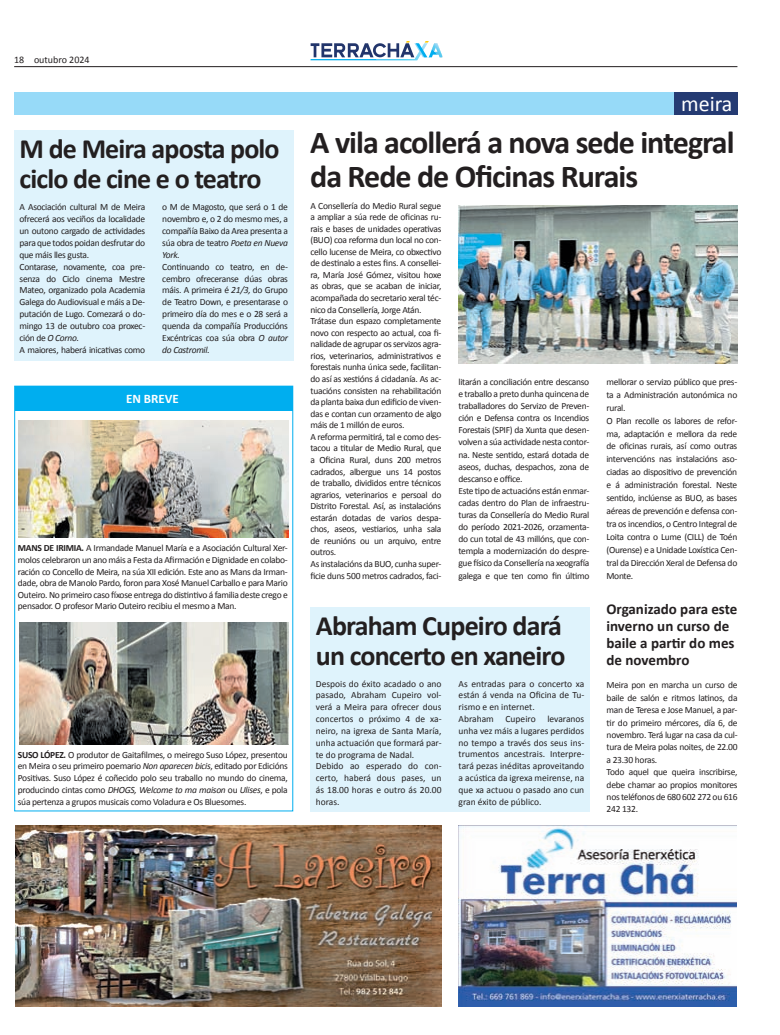
<style>
.page{position:relative;width:780px;height:1035px;background:#fff}
.page>*{position:absolute;margin:0;border:0;box-sizing:border-box;transform-origin:0 0}
.t1{font:700 32px/34px "Calibri";letter-spacing:-.03em;color:#231f20}
.t2{font:700 28px/30px "Calibri";letter-spacing:-.03em;color:#231f20}
.t3{font:22px "Calibri";color:#fff}
.t4{font:700 15px/17px "Calibri";color:#231f20}
.t5{font:700 13px "Calibri";color:#fff}
.t6{font:10px "Calibri";color:#231f20}
.t7{font:9.5px/11.6px "Calibri";letter-spacing:-.03em;color:#231f20}
.t8{font:9.5px/11.8px "Calibri";color:#231f20}
.s1{font-style:italic}
.s2{font-weight:700}
</style>
<div class="page">
<hr style="left:14px;top:66px;width:723px;height:1px;background:#231f20">
<svg style="left:310px;top:41px;width:132px;height:19px"></svg>
<div style="left:14px;top:92px;width:723px;height:22px;background:#97daf8"></div>
<div style="left:674px;top:92px;width:63px;height:22px;background:#253b73"></div>
<img style="left:458px;top:205px;width:279px;height:158px">
<div style="left:310px;top:607px;width:279px;height:204px;background:#dff3fc"></div>
<div style="left:14px;top:130px;width:279px;height:231px;background:#dff3fc"></div>
<svg style="left:14px;top:385px;width:280px;height:427px"></svg>
<div style="left:15px;top:386px;width:277px;height:24px;background:#00aeef"></div>
<img style="left:19px;top:421px;width:270px;height:117px">
<img style="left:19px;top:623px;width:270px;height:121px">
<img style="left:458px;top:825px;width:278px;height:181px">
<img style="left:16px;top:825px;width:425px;height:181px">
<p class="t6" style="left:14px;top:54px;width:77px">18 outubro 2024</p>
<h2 class="t2" style="left:20px;top:132px;width:261px">M de Meira aposta polo ciclo de cine e o teatro</h2>
<p class="t7" style="left:20px;top:201px;width:127px;line-height:11.9px">A Asociación cultural M de Meira ofrecerá aos veciños da localidade un outono cargado de actividades para que todos poidan desfrutar do que máis lles gusta.<br>Contarase, novamente, coa pre&shy;senza do Ciclo cinema Mestre<br>Mateo, organizado pola Academia<br>Galega do Audiovisual e máis a De&shy;putación de Lugo. Comezará o do&shy;mingo 13 de outubro coa proxec&shy;ción de <span class="s1">O Corno.<br></span>A maiores, haberá inicativas como</p>
<p class="t7" style="left:162px;top:201px;width:127px;line-height:11.9px;text-align:justify">o M de Magosto, que será o 1 de novembro e, o 2 do mesmo mes, a compañía Baixo da Area presenta a súa obra de teatro <span class="s1">Poeta en Nueva York.</span></p>
<p class="t7" style="left:162px;top:260px;width:127px;line-height:11.9px;text-align:justify">Continuando co teatro, en de&shy;cembro ofreceranse dúas obras máis. A primeira é <span class="s1">21/3,</span> do Grupo de Teatro Down, e presentarase o primeiro día do mes e o 28 será a quenda da compañía Produccións Excéntricas coa súa obra <span class="s1">O autor do Castromil.</span></p>
<h3 class="t5" style="left:126px;top:391px;width:54px">EN BREVE</h3>
<p class="t7" style="left:18px;top:542px;width:271px;text-align:justify"><span class="s2">MANS DE IRIMIA.</span> A Irmandade Manuel María e a Asociación Cultural Xer&shy;molos celebraron un ano máis a Festa da Afirmación e Dignidade en colabo&shy;ración co Concello de Meira, na súa XII edición. Este ano as Mans da Irman&shy;dade, obra de Manolo Pardo, foron para Xosé Manuel Carballo e para Mario Outeiro. No primeiro caso fíxose entrega do distintivo á familia deste crego e pensador. O profesor Mario Outeiro recibiu el mesmo a Man.</p>
<p class="t7" style="left:18px;top:748px;width:271px;text-align:justify"><span class="s2">SUSO LÓPEZ.</span> O produtor de Gaitafilmes, o meirego Suso López, presentou en Meira o seu primeiro poemario <span class="s1">Non aparecen bicis</span>, editado por Edicións Positivas. Suso López é coñecido polo seu traballo no mundo do cinema, producindo cintas como <span class="s1">DHOGS, Welcome to ma maison</span> ou <span class="s1">Ulises</span>, e pola súa pertenza a grupos musicais como Voladura e Os Bluesomes.</p>
<h3 class="t3" style="left:681px;top:90px;width:53px">meira</h3>
<h1 class="t1" style="left:310px;top:124px;width:426px">A vila acollerá a nova sede integral da Rede de Oficinas Rurais</h1>
<p class="t7" style="left:310px;top:199px;width:132px">A Consellería do Medio Rural segue a ampliar a súa rede de oficinas ru&shy;rais e bases de unidades operativas (BUO) coa reforma dun local no con&shy;cello lucense de Meira, co obxectivo de destinalo a estes fins. A consellei&shy;ra, María José Gómez, visitou hoxe as obras, que se acaban de iniciar, acompañada do secretario xeral téc&shy;nico da Consellería, Jorge Atán.<br>Trátase dun espazo completamente novo con respecto ao actual, coa fi&shy;nalidade de agrupar os servizos agra&shy;rios, veterinarios, administrativos e forestais nunha única sede, facilitan&shy;do así as xestións á cidadanía. As ac&shy;tuacións consisten na rehabilitación da planta baixa dun edificio de viven&shy;das e contan cun orzamento de algo máis de 1 millón de euros.<br>A reforma permitirá, tal e como des&shy;tacou a titular de Medio Rural, que a Oficina Rural, duns 200 metros cadrados, albergue uns 14 postos de traballo, divididos entre técnicos agrarios, veterinarios e persoal do Distrito Forestal. Así, as instalacións estarán dotadas de varios despa&shy;chos, aseos, vestiarios, unha sala de reunións ou un arquivo, entre outros.<br>As instalacións da BUO, cunha super&shy;ficie duns 500 metros cadrados, faci-</p>
<p class="t7" style="left:458px;top:375px;width:132px;line-height:12.1px">litarán a conciliación entre descanso e traballo a preto dunha quincena de traballadores do Servizo de Preven&shy;ción e Defensa contra os Incendios Forestais (SPIF) da Xunta que desen&shy;volven a súa actividade nesta contor&shy;na. Neste sentido, estará dotada de aseos, duchas, despachos, zona de descanso e office.<br>Este tipo de actuacións están enmar&shy;cadas dentro do Plan de infraestru&shy;turas da Consellería do Medio Rural do período 2021-2026, orzamenta&shy;do cun total de 43 millóns, que con&shy;templa a modernización do despre&shy;gue físico da Consellería na xeografía galega e que ten como fin último</p>
<p class="t7" style="left:606px;top:375px;width:132px;line-height:12.9px">mellorar o servizo público que pres&shy;ta a Administración autonómica no rural.<br>O Plan recolle os labores de refor&shy;ma, adaptación e mellora da rede de oficinas rurais, así como outras intervencións nas instalacións aso&shy;ciadas ao dispositivo de prevención e á administración forestal. Neste sentido, inclúense as BuO, as bases aéreas de prevención e defensa con&shy;tra os incendios, o Centro Integral de<br>Loita contra o Lume (CILL) de Toén (Ourense) e a unidade Loxística Cen&shy;tral da Dirección Xeral de Defensa do<br>Monte.</p>
<h2 class="t2" style="left:316px;top:609px;width:251px">Abraham Cupeiro dará un concerto en xaneiro</h2>
<p class="t8" style="left:316px;top:677px;width:127px">Despois do éxito acadado o ano pasado, Abraham Cupeiro vol&shy;verá a Meira para ofrecer dous concertos o próximo 4 de xa&shy;neiro, na igrexa de Santa María, unha actuación que formará par&shy;te do programa de Nadal.<br>Debido ao esperado do con&shy;certo, haberá dous pases, un ás 18.00 horas e outro ás 20.00 horas.</p>
<p class="t8" style="left:458px;top:677px;width:127px">As entradas para o concerto xa están á venda na Oficina de Tu&shy;rismo e en internet.<br>Abraham Cupeiro levaranos unha vez máis a lugares perdidos no tempo a través dos seus ins&shy;trumentos ancestrais. Interpre&shy;tará pezas inéditas aproveitando a acústica da igrexa meirense, na que xa actuou o pasado ano cun gran éxito de público.</p>
<h3 class="t4" style="left:606px;top:599px;width:132px">Organizado para este inverno un curso de baile a partir do mes de novembro</h3>
<p class="t7" style="left:606px;top:678px;width:132px;line-height:12.4px">Meira pon en marcha un curso de baile de salón e ritmos latinos, da man de Teresa e Jose Manuel, a par&shy;tir do primeiro mércores, día 6, de novembro. Terá lugar na casa da cul&shy;tura de Meira polas noites, de 22.00 a 23.30 horas.<br>Todo aquel que queira inscribirse, debe chamar ao propios monitores nos teléfonos de 680 602 272 ou 616<br>242 132.</p>
</div>
